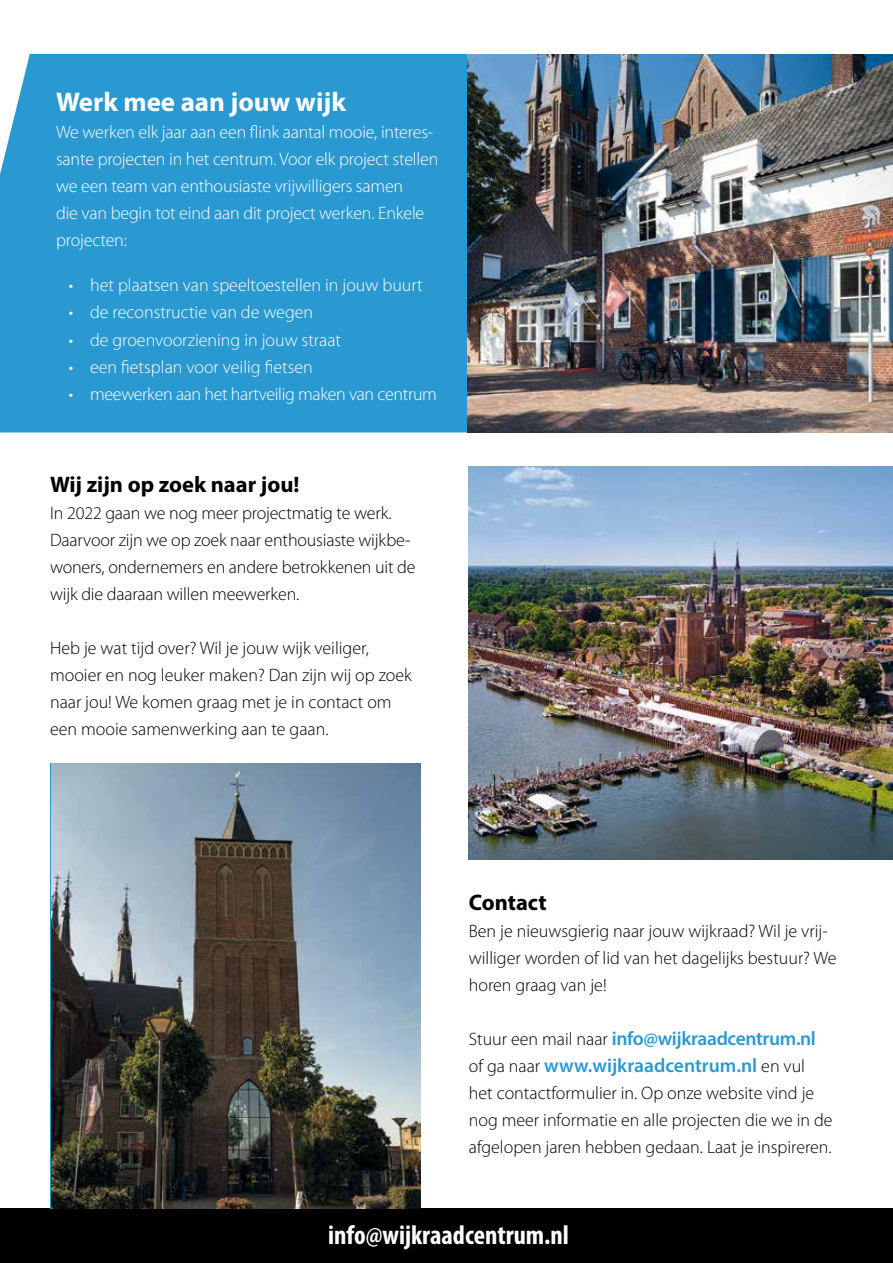
<style>
.page{position:relative;width:893px;height:1263px;background:#fff}
.page>*{position:absolute;margin:0;border:0;box-sizing:border-box;transform-origin:0 0}
.t1{font:700 condensed 27px "Myriad Pro";color:#fff}
.t2{font:700 27px "Myriad Pro";color:#fff}
.t3{font:700 22.5px "Myriad Pro";color:#000}
.t4{font:600 19.5px/27px "Myriad Pro";letter-spacing:-.01em;color:#2b99d1}
.t5{font:300 18px/27px "Myriad Pro";color:#000}
.t6{font:300 18px/27px "Myriad Pro";letter-spacing:-.01em;color:#fff}
.s1{font-weight:300;font-size:18px;color:#000}
</style>
<div class="page">
<div style="left:0;top:54px;width:468px;height:378px;background:#2b99d1"></div>
<div style="left:0;top:1209px;width:893px;height:54px;background:#000"></div>
<img style="left:51px;top:763px;width:369px;height:446px">
<img style="left:468px;top:54px;width:425px;height:378px">
<img style="left:0;top:174px;width:1px;height:258px">
<img style="left:469px;top:466px;width:424px;height:393px">
<h1 class="t2" style="left:56px;top:85px;width:291px">Werk mee aan jouw wijk</h1>
<p class="t6" style="left:56px;top:119px;width:384px">We werken elk jaar aan een flink aantal mooie, interes&shy;sante projecten in het centrum. Voor elk project stellen we een team van enthousiaste vrijwilligers samen<br>die van begin tot eind aan dit project werken. Enkele projecten:</p>
<p class="t6" style="left:69px;top:272px;width:355px">• het plaatsen van speeltoestellen in jouw buurt</p>
<p class="t6" style="left:69px;top:299px;width:246px">• de reconstructie van de wegen</p>
<p class="t6" style="left:69px;top:326px;width:274px">• de groenvoorziening in jouw straat</p>
<p class="t6" style="left:69px;top:353px;width:245px">• een fietsplan voor veilig fietsen</p>
<p class="t6" style="left:69px;top:380px;width:370px">• meewerken aan het hartveilig maken van centrum</p>
<p class="t3" style="left:50px;top:470px;width:251px">Wij zijn op zoek naar jou!</p>
<p class="t5" style="left:50px;top:500px;width:367px">In 2022 gaan we nog meer projectmatig te werk.<br>Daarvoor zijn we op zoek naar enthousiaste wijkbe&shy;woners, ondernemers en andere betrokkenen uit de wijk die daaraan willen meewerken.</p>
<p class="t5" style="left:50px;top:635px;width:363px">Heb je wat tijd over? Wil je jouw wijk veiliger, mooier en nog leuker maken? Dan zijn wij op zoek naar jou! We komen graag met je in contact om een mooie samenwerking aan te gaan.</p>
<p class="t3" style="left:469px;top:888px;width:79px">Contact</p>
<p class="t5" style="left:469px;top:918px;width:369px">Ben je nieuwsgierig naar jouw wijkraad? Wil je vrij&shy;williger worden of lid van het dagelijks bestuur? We horen graag van je!</p>
<p class="t4" style="left:469px;top:1024px;width:349px"><span class="s1">Stuur een mail naar</span> info@wijkraadcentrum.nl <span class="s1">of ga naar</span> www.wijkraadcentrum.nl <span class="s1">en vul</span></p>
<p class="t5" style="left:469px;top:1080px;width:365px">het contactformulier in. Op onze website vind je nog meer informatie en alle projecten die we in de afgelopen jaren hebben gedaan. Laat je inspireren.</p>
<h1 class="t1" style="left:328px;top:1218px;width:242px">info@wijkraadcentrum.nl</h1>
</div>
